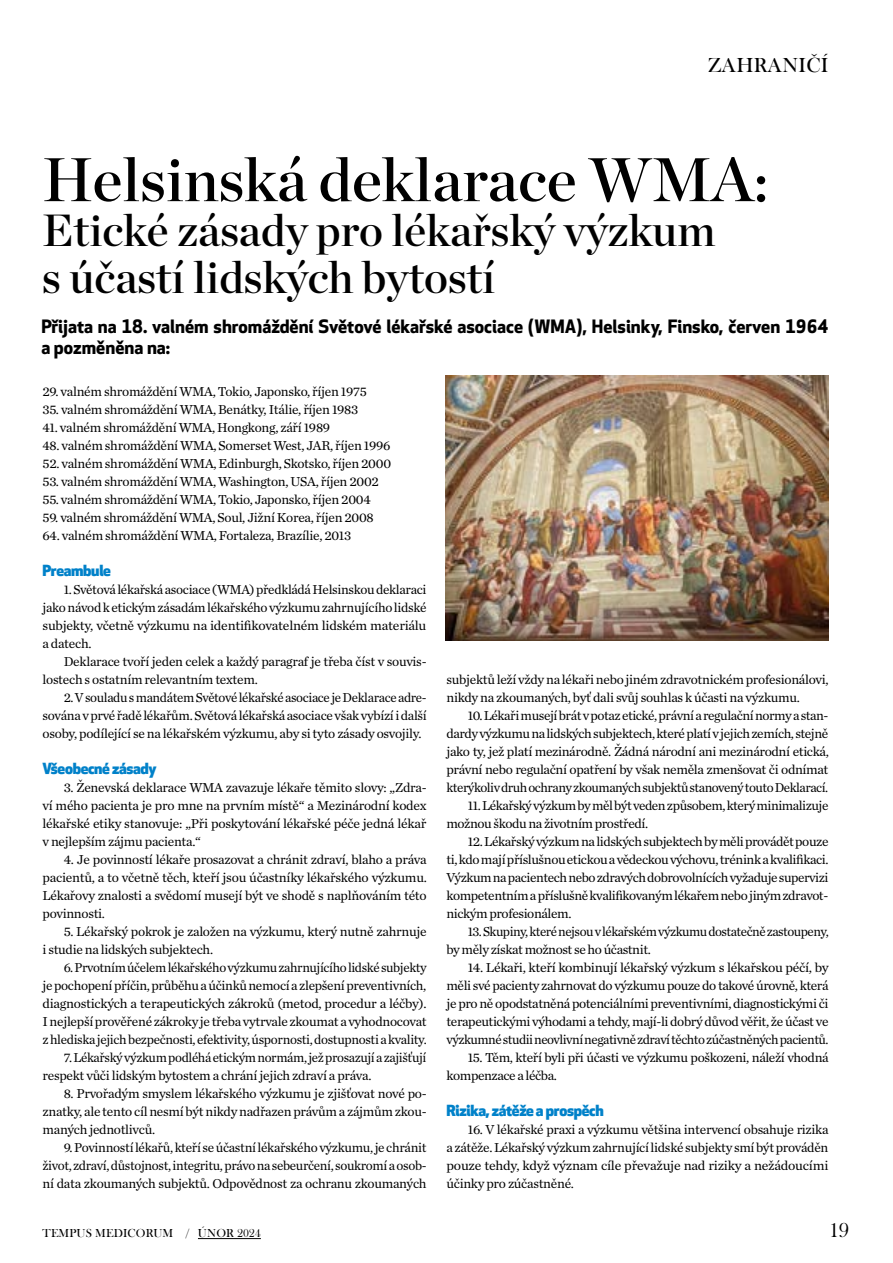
<style>
.page{position:relative;width:893px;height:1263px;background:#fff}
.page>*{position:absolute;margin:0;border:0;box-sizing:border-box;transform-origin:0 0}
.t1{font:61.5px "Chronicle Display Semi";color:#000}
.t2{font:45px/47.5px "Chronicle Display Semi";color:#000}
.t3{font:21px "Baskerville Old Face DOT";letter-spacing:.015em;color:#000}
.t4{font:700 18px/21px "Apex New";color:#000}
.t5{font:800 15px "Apex New";letter-spacing:-.02em;color:#0081c9}
.t6{font:13.5px/18px "Chronicle Text G1";letter-spacing:-.02em;color:#000;text-align:justify}
.t7{font:12px "Baskerville Old Face DOT";letter-spacing:.015em;color:#000}
</style>
<div class="page">
<hr style="left:198px;top:1238px;width:63px;height:1px;background:#000">
<img style="left:445px;top:376px;width:383px;height:265px">
<h3 class="t3" style="left:708px;top:54px;width:122px">ZAHRANIČÍ</h3>
<h1 class="t1" style="left:42px;top:131px;width:728px">Helsinská deklarace WMA:</h1>
<h2 class="t2" style="left:42px;top:203px;width:675px">Etické zásady pro lékařský výzkum s účastí lidských bytostí</h2>
<h3 class="t4" style="left:41px;top:315px;width:788px">Přijata na 18. valném shromáždění Světové lékařské asociace (WMA), Helsinky, Finsko, červen 1964 a pozměněna na:</h3>
<p class="t6" style="left:43px;top:382px;width:326px">29. valném shromáždění WMA, Tokio, Japonsko, říjen 1975</p>
<p class="t6" style="left:43px;top:400px;width:317px">35. valném shromáždění WMA, Benátky, Itálie, říjen 1983</p>
<p class="t6" style="left:43px;top:418px;width:289px">41. valném shromáždění WMA, Hongkong, září 1989</p>
<p class="t6" style="left:43px;top:436px;width:350px">48. valném shromáždění WMA, Somerset West, JAR, říjen 1996</p>
<p class="t6" style="left:43px;top:454px;width:350px">52. valném shromáždění WMA, Edinburgh, Skotsko, říjen 2000</p>
<p class="t6" style="left:43px;top:472px;width:338px">53. valném shromáždění WMA, Washington, USA, říjen 2002</p>
<p class="t6" style="left:43px;top:490px;width:330px">55. valném shromáždění WMA, Tokio, Japonsko, říjen 2004</p>
<p class="t6" style="left:43px;top:508px;width:333px">59. valném shromáždění WMA, Soul, Jižní Korea, říjen 2008</p>
<p class="t6" style="left:43px;top:526px;width:310px">64. valném shromáždění WMA, Fortaleza, Brazílie, 2013</p>
<p class="t5" style="left:43px;top:560px;width:70px">Preambule</p>
<p class="t6" style="left:43px;top:580px;width:386px;text-indent:21px">1. Světová lékařská asociace (WMA) předkládá Helsinskou deklaraci jako návod k etickým zásadám lékařského výzkumu zahrnujícího lidské subjekty, včetně výzkumu na identifikovatelném lidském materiálu a datech.</p>
<p class="t6" style="left:43px;top:652px;width:386px;text-indent:21px">Deklarace tvoří jeden celek a každý paragraf je třeba číst v souvis&shy;lostech s ostatním relevantním textem.</p>
<p class="t6" style="left:43px;top:688px;width:386px;text-indent:21px">2. V souladu s mandátem Světové lékařské asociace je Deklarace adre&shy;sována v prvé řadě lékařům. Světová lékařská asociace však vybízí i další osoby, podílející se na lékařském výzkumu, aby si tyto zásady osvojily.</p>
<p class="t5" style="left:43px;top:758px;width:116px">Všeobecné zásady</p>
<p class="t6" style="left:43px;top:778px;width:386px;text-indent:21px">3. Ženevská deklarace WMA zavazuje lékaře těmito slovy: „Zdra&shy;ví mého pacienta je pro mne na prvním místě“ a Mezinárodní kodex lékařské etiky stanovuje: „Při poskytování lékařské péče jedná lékař v nejlepším zájmu pacienta.“</p>
<p class="t6" style="left:43px;top:850px;width:386px;text-indent:21px">4. Je povinností lékaře prosazovat a chránit zdraví, blaho a práva pacientů, a to včetně těch, kteří jsou účastníky lékařského výzkumu.<br>Lékařovy znalosti a svědomí musejí být ve shodě s naplňováním této povinnosti.</p>
<p class="t6" style="left:43px;top:922px;width:386px;text-indent:21px">5. Lékařský pokrok je založen na výzkumu, který nutně zahrnuje i studie na lidských subjektech.</p>
<p class="t6" style="left:43px;top:958px;width:386px;text-indent:21px">6. Prvotním účelem lékařského výzkumu zahrnujícího lidské subjekty je pochopení příčin, průběhu a účinků nemocí a zlepšení preventivních, diagnostických a terapeutických zákroků (metod, procedur a léčby).<br>I nejlepší prověřené zákroky je třeba vytrvale zkoumat a vyhodnocovat z hlediska jejich bezpečnosti, efektivity, úspornosti, dostupnosti a kvality.</p>
<p class="t6" style="left:43px;top:1048px;width:385px;text-indent:21px">7. Lékařský výzkum podléhá etickým normám, jež prosazují a zajišťují respekt vůči lidským bytostem a chrání jejich zdraví a práva.</p>
<p class="t6" style="left:43px;top:1084px;width:386px;text-indent:21px">8. Prvořadým smyslem lékařského výzkumu je zjišťovat nové po&shy;znatky, ale tento cíl nesmí být nikdy nadřazen právům a zájmům zkou&shy;maných jednotlivců.</p>
<p class="t6" style="left:43px;top:1138px;width:386px;text-indent:21px">9. Povinností lékařů, kteří se účastní lékařského výzkumu, je chránit život, zdraví, důstojnost, integritu, právo na sebeurčení, soukromí a osob&shy;ní data zkoumaných subjektů. Odpovědnost za ochranu zkoumaných</p>
<p class="t6" style="left:446px;top:670px;width:384px">subjektů leží vždy na lékaři nebo jiném zdravotnickém profesionálovi, nikdy na zkoumaných, byť dali svůj souhlas k účasti na výzkumu.</p>
<p class="t6" style="left:446px;top:706px;width:384px;text-indent:21px">10. Lékaři musejí brát v potaz etické, právní a regulační normy a stan&shy;dardy výzkumu na lidských subjektech, které platí v jejich zemích, stejně jako ty, jež platí mezinárodně. Žádná národní ani mezinárodní etická, právní nebo regulační opatření by však neměla zmenšovat či odnímat kterýkoliv druh ochrany zkoumaných subjektů stanovený touto Deklarací.</p>
<p class="t6" style="left:446px;top:796px;width:383px;text-indent:21px">11. Lékařský výzkum by měl být veden způsobem, který minimalizuje možnou škodu na životním prostředí.</p>
<p class="t6" style="left:446px;top:832px;width:384px;text-indent:21px">12. Lékařský výzkum na lidských subjektech by měli provádět pouze ti, kdo mají příslušnou etickou a vědeckou výchovu, trénink a kvalifikaci.<br>Výzkum na pacientech nebo zdravých dobrovolnících vyžaduje supervizi kompetentním a příslušně kvalifikovaným lékařem nebo jiným zdravot&shy;nickým profesionálem.</p>
<p class="t6" style="left:446px;top:922px;width:384px;text-indent:21px">13. Skupiny, které nejsou v lékařském výzkumu dostatečně zastoupeny, by měly získat možnost se ho účastnit.</p>
<p class="t6" style="left:446px;top:958px;width:384px;text-indent:21px">14. Lékaři, kteří kombinují lékařský výzkum s lékařskou péčí, by měli své pacienty zahrnovat do výzkumu pouze do takové úrovně, která je pro ně opodstatněná potenciálními preventivními, diagnostickými či terapeutickými výhodami a tehdy, mají-li dobrý důvod věřit, že účast ve výzkumné studii neovlivní negativně zdraví těchto zúčastněných pacientů.</p>
<p class="t6" style="left:446px;top:1048px;width:384px;text-indent:21px">15. Těm, kteří byli při účasti ve výzkumu poškozeni, náleží vhodná kompenzace a léčba.</p>
<p class="t5" style="left:446px;top:1100px;width:159px">Rizika, zátěže a prospěch</p>
<p class="t6" style="left:446px;top:1120px;width:384px;text-indent:21px">16. V lékařské praxi a výzkumu většina intervencí obsahuje rizika a zátěže. Lékařský výzkum zahrnující lidské subjekty smí být prováděn pouze tehdy, když význam cíle převažuje nad riziky a nežádoucími účinky pro zúčastněné.</p>
<p class="t7" style="left:43px;top:1227px;width:220px">TEMPUS MEDICORUM / ÚNOR 2024</p>
<h3 class="t3" style="left:829px;top:1219px;width:21px">19</h3>
</div>
